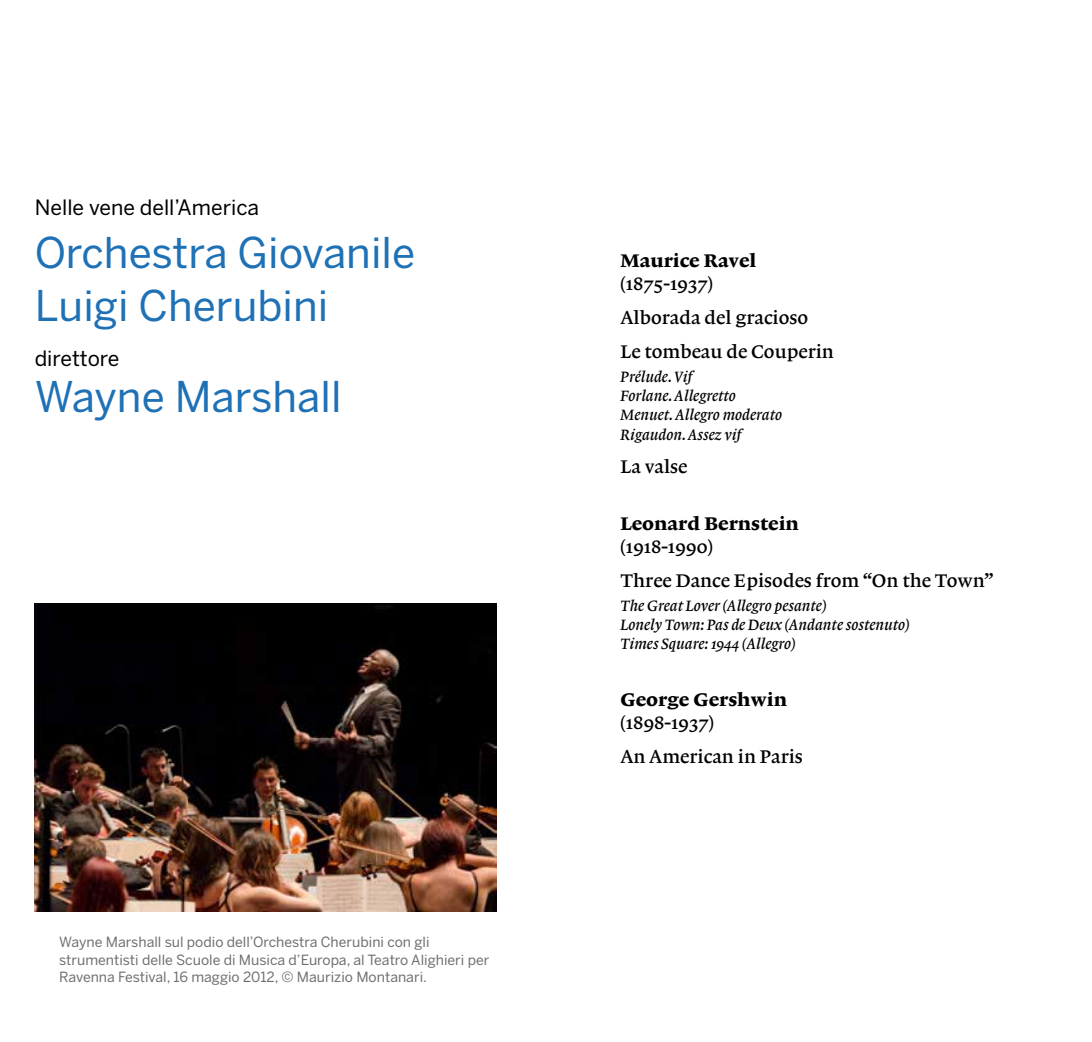
<style>
.page{position:relative;width:1092px;height:1042px;background:#fff}
.page>*{position:absolute;margin:0;border:0;box-sizing:border-box;transform-origin:0 0}
.t1{font:42px/52.5px "Benton Sans";color:#1f71b6}
.t2{font:21px "Benton Sans";color:#000}
.t3{font:19.25px/33.6px "Lexicon No 1 Roman B";color:#000}
.t4{font:19.25px "Lexicon No 1 Roman E";color:#000}
.t5{font:15.75px/19.2px "Lexicon No 1 Italic B";color:#000}
.t6{font:14px/17.5px "Benton Sans";color:#706f6f}
</style>
<div class="page">
<img style="left:35px;top:603px;width:461px;height:308px">
<h2 class="t2" style="left:35px;top:195px;width:226px">Nelle vene dell’America</h2>
<h1 class="t1" style="left:35px;top:226px;width:382px">Orchestra Giovanile<br>Luigi Cherubini</h1>
<h2 class="t2" style="left:35px;top:346px;width:86px">direttore</h2>
<h1 class="t1" style="left:35px;top:369px;width:308px">Wayne Marshall</h1>
<p class="t6" style="left:59px;top:933px;width:431px">Wayne Marshall sul podio dell’Orchestra Cherubini con gli strumentisti delle Scuole di Musica d’Europa, al Teatro Alighieri per<br>Ravenna Festival, 16 maggio 2012, © Maurizio Montanari.</p>
<p class="t4" style="left:620px;top:250px;width:137px">Maurice Ravel</p>
<p class="t3" style="left:620px;top:267px;width:215px">(1875-1937)<br>Alborada del gracioso<br>Le tombeau de Couperin</p>
<p class="t5" style="left:620px;top:367px;width:163px">Prélude. Vif<br>Forlane. Allegretto<br>Menuet. Allegro moderato<br>Rigaudon. Assez vif</p>
<p class="t3" style="left:620px;top:450px;width:69px">La valse</p>
<p class="t4" style="left:620px;top:512px;width:180px">Leonard Bernstein</p>
<p class="t3" style="left:620px;top:530px;width:375px">(1918-1990)<br>Three Dance Episodes from “On the Town”</p>
<p class="t5" style="left:620px;top:596px;width:291px">The Great Lover (Allegro pesante)<br>Lonely Town: Pas de Deux (Andante sostenuto)<br>Times Square: 1944 (Allegro)</p>
<p class="t4" style="left:620px;top:689px;width:168px">George Gershwin</p>
<p class="t3" style="left:620px;top:706px;width:184px">(1898-1937)<br>An American in Paris</p>
</div>
